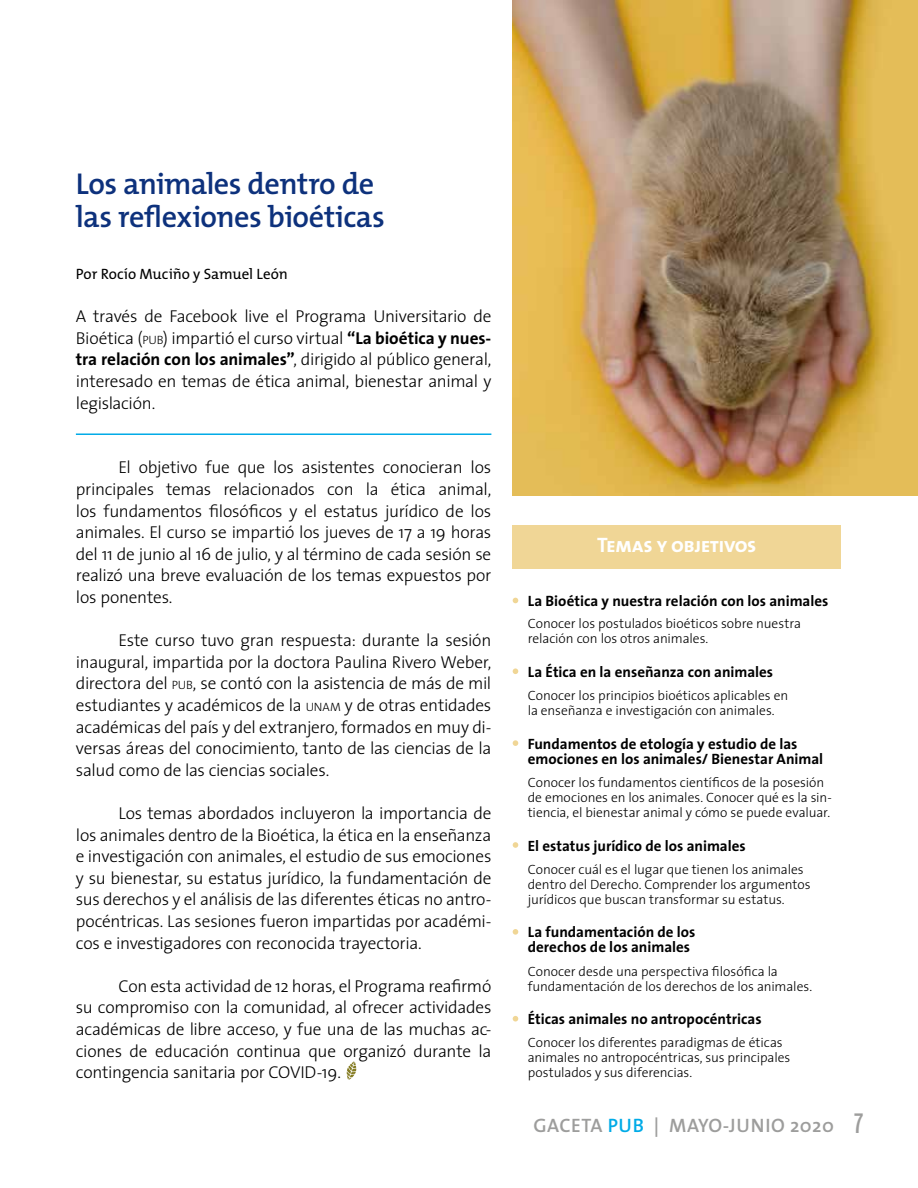
<style>
.page{position:relative;width:918px;height:1188px;background:#fff}
.page>*{position:absolute;margin:0;border:0;box-sizing:border-box;transform-origin:0 0}
.t1{font:600 30.3px/33.3px "The Mix";letter-spacing:-.02em;color:#0d317c}
.t2{font:21px "The Mix Bold Caps";letter-spacing:-.025em;color:#fff}
.t3{font:600 19.5px "The Sans";letter-spacing:.025em;color:#9d9d9c}
.t4{font:300 17.25px/21.6px "The Sans";letter-spacing:-.015em;color:#000;text-align:justify}
.t5{font:700 15px/15px "The Sans";color:#000}
.t6{font:15px "The Mix";letter-spacing:-.005em;color:#000}
.t7{font:300 13.5px/15px "The Sans";letter-spacing:-.005em;color:#000}
.s1{font-size:12.15px}
.s2{font-weight:700}
.s3{color:#00abe7}
.s4{font-family:"Chalet Comprime Cologne Sixty";font-weight:400;font-size:30px}
</style>
<div class="page">
<hr style="left:76px;top:433px;width:415px;height:2px;background:#00abe7">
<svg style="left:347px;top:1061px;width:9px;height:19px"></svg>
<img style="left:513px;top:0;width:405px;height:495px">
<div style="left:513px;top:525px;width:328px;height:44px;background:#f0d696"></div>
<svg style="left:513px;top:598px;width:5px;height:5px"></svg>
<svg style="left:513px;top:740px;width:5px;height:6px"></svg>
<svg style="left:513px;top:929px;width:5px;height:6px"></svg>
<svg style="left:513px;top:668px;width:5px;height:6px"></svg>
<svg style="left:513px;top:842px;width:5px;height:6px"></svg>
<svg style="left:513px;top:1016px;width:5px;height:6px"></svg>
<h1 class="t1" style="left:76px;top:166px;width:310px">Los animales dentro de las reflexiones bioéticas</h1>
<p class="t6" style="left:76px;top:261px;width:213px">Por Rocío Muciño y Samuel León</p>
<p class="t4" style="left:76px;top:305px;width:417px">A través de Facebook live el Programa Universitario de Bioética (<span class="s1">PUB</span>) impartió el curso virtual <span class="s2">“La bioética y nues&shy;tra relación con los animales”</span>, dirigido al público general, interesado en temas de ética animal, bienestar animal y legislación.</p>
<p class="t4" style="left:76px;top:456px;width:417px;text-indent:43px">El objetivo fue que los asistentes conocieran los principales temas relacionados con la ética animal, los fundamentos filosóficos y el estatus jurídico de los animales. El curso se impartió los jueves de 17 a 19 horas del 11 de junio al 16 de julio, y al término de cada sesión se realizó una breve evaluación de los temas expuestos por los ponentes.</p>
<p class="t4" style="left:76px;top:629px;width:417px;text-indent:43px">Este curso tuvo gran respuesta: durante la sesión inaugural, impartida por la doctora Paulina Rivero Weber, directora del <span class="s1">PUB</span>, se contó con la asistencia de más de mil estudiantes y académicos de la <span class="s1">UNAM</span> y de otras entidades académicas del país y del extranjero, formados en muy di&shy;versas áreas del conocimiento, tanto de las ciencias de la salud como de las ciencias sociales.</p>
<p class="t4" style="left:76px;top:802px;width:417px;text-indent:43px">Los temas abordados incluyeron la importancia de los animales dentro de la Bioética, la ética en la enseñanza e investigación con animales, el estudio de sus emociones y su bienestar, su estatus jurídico, la fundamentación de sus derechos y el análisis de las diferentes éticas no antro&shy;pocéntricas. Las sesiones fueron impartidas por académi&shy;cos e investigadores con reconocida trayectoria.</p>
<p class="t4" style="left:76px;top:975px;width:417px;text-indent:43px">Con esta actividad de 12 horas, el Programa reafirmó su compromiso con la comunidad, al ofrecer actividades académicas de libre acceso, y fue una de las muchas ac&shy;ciones de educación continua que organizó durante la contingencia sanitaria por COVID-19.</p>
<p class="t2" style="left:597px;top:533px;width:161px">Temas y objetivos</p>
<p class="t5" style="left:528px;top:593px;width:302px">La Bioética y nuestra relación con los animales</p>
<p class="t7" style="left:528px;top:616px;width:275px">Conocer los postulados bioéticos sobre nuestra relación con los otros animales.</p>
<p class="t5" style="left:528px;top:664px;width:247px">La Ética en la enseñanza con animales</p>
<p class="t7" style="left:528px;top:688px;width:262px">Conocer los principios bioéticos aplicables en la enseñanza e investigación con animales.</p>
<p class="t5" style="left:528px;top:736px;width:297px">Fundamentos de etología y estudio de las emociones en los animales/ Bienestar Animal</p>
<p class="t7" style="left:528px;top:774px;width:306px">Conocer los fundamentos científicos de la posesión de emociones en los animales. Conocer qué es la sin&shy;tiencia, el bienestar animal y cómo se puede evaluar.</p>
<p class="t5" style="left:528px;top:838px;width:220px">El estatus jurídico de los animales</p>
<p class="t7" style="left:528px;top:861px;width:284px">Conocer cuál es el lugar que tienen los animales dentro del Derecho. Comprender los argumentos jurídicos que buscan transformar su estatus.</p>
<p class="t5" style="left:528px;top:925px;width:169px">La fundamentación de los derechos de los animales</p>
<p class="t7" style="left:528px;top:963px;width:286px">Conocer desde una perspectiva filosófica la fundamentación de los derechos de los animales.</p>
<p class="t5" style="left:528px;top:1011px;width:235px">Éticas animales no antropocéntricas</p>
<p class="t7" style="left:528px;top:1035px;width:264px">Conocer los diferentes paradigmas de éticas animales no antropocéntricas, sus principales postulados y sus diferencias.</p>
<p class="t3" style="left:534px;top:1109px;width:331px">GACETA <span class="s3">PUB</span> | MAYO-JUNIO 2020 <span class="s4">7</span></p>
</div>
